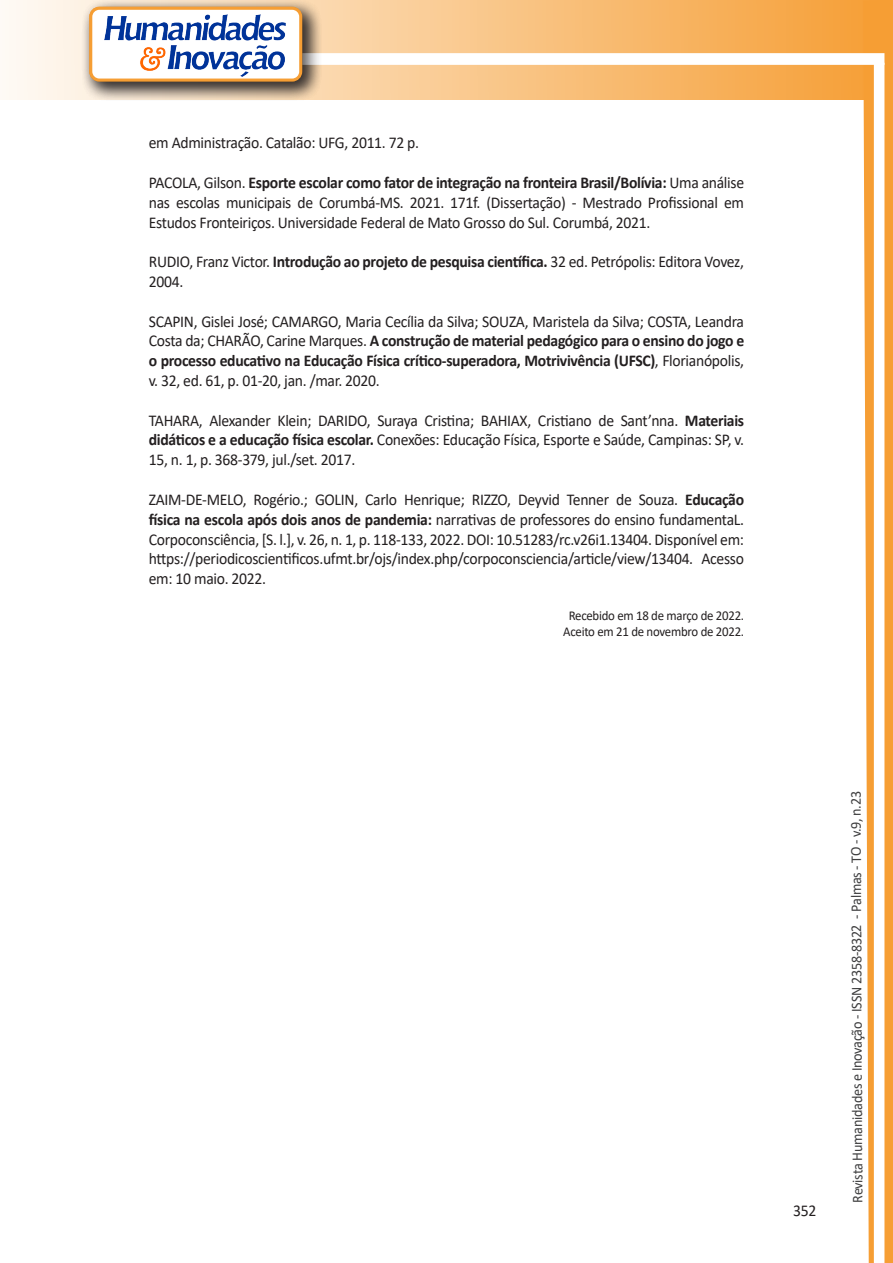
<style>
.page{position:relative;width:893px;height:1263px;background:#fff}
.page>*{position:absolute;margin:0;border:0;box-sizing:border-box;transform-origin:0 0}
.texto{font:16.5px/19.8px "Calibri";letter-spacing:-.02em;color:#231f20;text-align:justify;scale:.95 1}
.t1{font:15px "Calibri";letter-spacing:-.025em;color:#3e3e3f;scale:.95 1}
.texto-2{font:13.5px "Calibri";letter-spacing:-.02em;color:#231f20;scale:.95 1}
.s1{font-weight:700}
</style>
<div class="page">
<svg style="left:5px;top:0;width:858px;height:100px;background:#f9c484"></svg>
<div style="left:302px;top:53px;width:582px;height:12px;background:#fff;border:2px solid #fff"></div>
<svg style="left:863px;top:0;width:30px;height:1263px"></svg>
<div style="left:81px;top:0;width:241px;height:102px;background:#231f20;opacity:.75"></div>
<div style="left:91px;top:8px;width:210px;height:72px;background:#fff;border-radius:9px"></div>
<img style="left:104px;top:14px;width:181px;height:62px">
<div style="left:89px;top:7px;width:213px;height:75px;border:3px solid #f69e34;border-radius:9px"></div>
<p class="texto" style="left:149px;top:133px;width:286px">em Administração. Catalão: UFG, 2011. 72 p.</p>
<p class="texto" style="left:149px;top:172px;width:628px">PACOLA, Gilson. <span class="s1">Esporte escolar como fator de integração na fronteira Brasil/Bolívia:</span> Uma análise nas escolas municipais de Corumbá-MS. 2021. 171f. (Dissertação) - Mestrado Profissional em Estudos Fronteiriços. Universidade Federal de Mato Grosso do Sul. Corumbá, 2021.</p>
<p class="texto" style="left:149px;top:251px;width:628px">RUDIO, Franz Victor. <span class="s1">Introdução ao projeto de pesquisa científica.</span> 32 ed. Petrópolis: Editora Vovez,<br>2004.</p>
<p class="texto" style="left:149px;top:311px;width:628px">SCAPIN, Gislei José; CAMARGO, Maria Cecília da Silva; SOUZA, Maristela da Silva; COSTA, Leandra Costa da; CHARÃO, Carine Marques. <span class="s1">A construção de material pedagógico para o ensino do jogo e o processo educativo na Educação Física crítico-superadora, Motrivivência (UFSC)</span>, Florianópolis, v. 32, ed. 61, p. 01-20, jan. /mar. 2020.</p>
<p class="texto" style="left:149px;top:410px;width:628px">TAHARA, Alexander Klein; DARIDO, Suraya Cristina; BAHIAX, Cristiano de Sant’nna. <span class="s1">Materiais didáticos e a educação física escolar.</span> Conexões: Educação Física, Esporte e Saúde, Campinas: SP, v.<br>15, n. 1, p. 368-379, jul./set. 2017.</p>
<p class="texto" style="left:149px;top:489px;width:628px">ZAIM-DE-MELO, Rogério.; GOLIN, Carlo Henrique; RIZZO, Deyvid Tenner de Souza. <span class="s1">Educação física na escola após dois anos de pandemia:</span> narrativas de professores do ensino fundamentaL.<br>Corpoconsciência, [S. l.], v. 26, n. 1, p. 118-133, 2022. DOI: 10.51283/rc.v26i1.13404. Disponível em: https://periodicoscientificos.ufmt.br/ojs/index.php/corpoconsciencia/article/view/13404. Acesso em: 10 maio. 2022.</p>
<p class="texto-2" style="left:569px;top:606px;width:186px">Recebido em 18 de março de 2022.</p>
<p class="texto-2" style="left:563px;top:622px;width:192px">Aceito em 21 de novembro de 2022.</p>
<p class="texto" style="left:793px;top:1200px;width:26px">352</p>
<p class="t1" style="left:846px;top:1203px;width:435px;rotate:-90deg">Revista Humanidades e Inovação - ISSN 2358-8322 - Palmas - TO - v.9, n.23</p>
</div>
